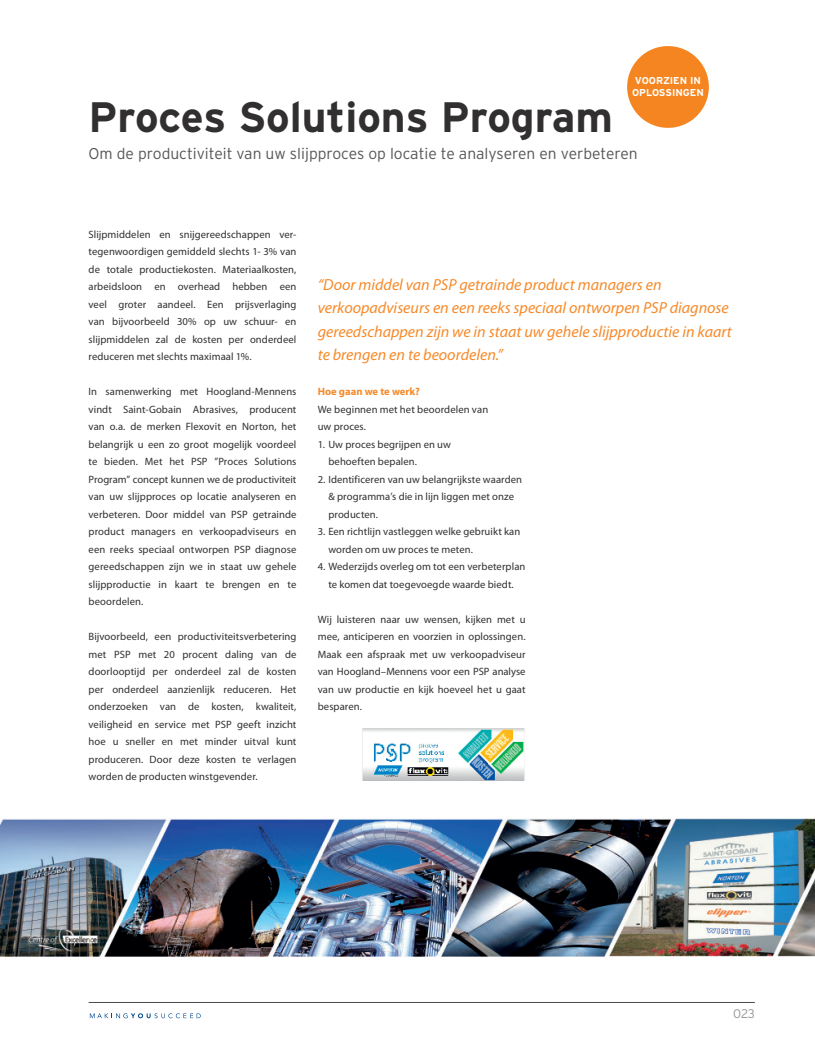
<style>
.page{position:relative;width:815px;height:1053px;background:#fff}
.page>*{position:absolute;margin:0;border:0;box-sizing:border-box;transform-origin:0 0}
.t1{font:700 42.5px "Interstate";color:#312f30}
.t2{font:italic 16px/23.4px "Myriad Pro";color:#f68a2a}
.t3{font:300 15.62px "Interstate";color:#555658}
.t4{font:300 12.5px "Interstate";color:#939598}
.t5{font:10.62px/17.5px "Myriad Pro";letter-spacing:.01em;color:#312f30;text-align:justify}
.t6{font:700 10.62px "Myriad Pro";color:#f68a2a}
.t7{font:700 10px/11.9px "Interstate";color:#fff}
</style>
<div class="page">
<hr style="left:89px;top:1002px;width:666px;height:1px;background:#4b4c4d">
<svg style="left:90px;top:1013px;width:111px;height:5px"></svg>
<img style="left:362px;top:728px;width:163px;height:52px">
<img style="left:0;top:818px;width:815px;height:138px">
<div style="left:627px;top:46px;width:82px;height:82px;background:#f58520;border-radius:50%"></div>
<p class="t7" style="left:632px;top:74px;width:73px">VOORZIEN IN<br>OPLOSSINGEN</p>
<h1 class="t1" style="left:89px;top:94px;width:526px">Proces Solutions Program</h1>
<h3 class="t3" style="left:89px;top:144px;width:551px">Om de productiviteit van uw slijpproces op locatie te analyseren en verbeteren</h3>
<p class="t5" style="left:89px;top:225px;width:209px">Slijpmiddelen en snijgereedschappen ver&shy;tegenwoordigen gemiddeld slechts 1- 3% van de totale productiekosten. Materiaalkosten, arbeidsloon en overhead hebben een veel groter aandeel. Een prijsverlaging van bijvoorbeeld 30% op uw schuur- en slijpmiddelen zal de kosten per onderdeel reduceren met slechts maximaal 1%.</p>
<p class="t5" style="left:89px;top:383px;width:209px">In samenwerking met Hoogland-Mennens vindt Saint-Gobain Abrasives, producent van o.a. de merken Flexovit en Norton, het belangrijk u een zo groot mogelijk voordeel te bieden. Met het PSP ”Proces Solutions Program” concept kunnen we de productiviteit van uw slijpproces op locatie analyseren en verbeteren. Door middel van PSP getrainde product managers en verkoopadviseurs en een reeks speciaal ontworpen PSP diagnose gereedschappen zijn we in staat uw gehele slijpproductie in kaart te brengen en te beoordelen.</p>
<p class="t5" style="left:89px;top:628px;width:209px">Bijvoorbeeld, een productiviteitsverbetering met PSP met 20 procent daling van de doorlooptijd per onderdeel zal de kosten per onderdeel aanzienlijk reduceren. Het onderzoeken van de kosten, kwaliteit, veiligheid en service met PSP geeft inzicht hoe u sneller en met minder uitval kunt produceren. Door deze kosten te verlagen worden de producten winstgevender.</p>
<h2 class="t2" style="left:318px;top:273px;width:416px">“Door middel van PSP getrainde product managers en verkoopadviseurs en een reeks speciaal ontworpen PSP diagnose gereedschappen zijn we in staat uw gehele slijpproductie in kaart te brengen en te beoordelen.”</h2>
<p class="t6" style="left:318px;top:385px;width:104px">Hoe gaan we te werk?</p>
<p class="t5" style="left:318px;top:400px;width:172px">We beginnen met het beoordelen van uw proces.</p>
<p class="t5" style="left:328px;top:435px;width:124px;text-indent:-11px">1. Uw proces begrijpen en uw behoeften bepalen.</p>
<p class="t5" style="left:328px;top:470px;width:195px;text-align:left;text-indent:-11px">2. Identificeren van uw belangrijkste waarden &amp; programma’s die in lijn liggen met onze producten.</p>
<p class="t5" style="left:328px;top:523px;width:193px;text-indent:-11px">3. Een richtlijn vastleggen welke gebruikt kan worden om uw proces te meten.</p>
<p class="t5" style="left:318px;top:558px;width:209px;text-align:center">4. Wederzijds overleg om tot een verbeterplan te komen dat toegevoegde waarde biedt.</p>
<p class="t5" style="left:318px;top:610px;width:209px">Wij luisteren naar uw wensen, kijken met u mee, anticiperen en voorzien in oplossingen.<br>Maak een afspraak met uw verkoopadviseur van Hoogland–Mennens voor een PSP analyse van uw productie en kijk hoeveel het u gaat besparen.</p>
<p class="t4" style="left:733px;top:1006px;width:23px">023</p>
</div>
